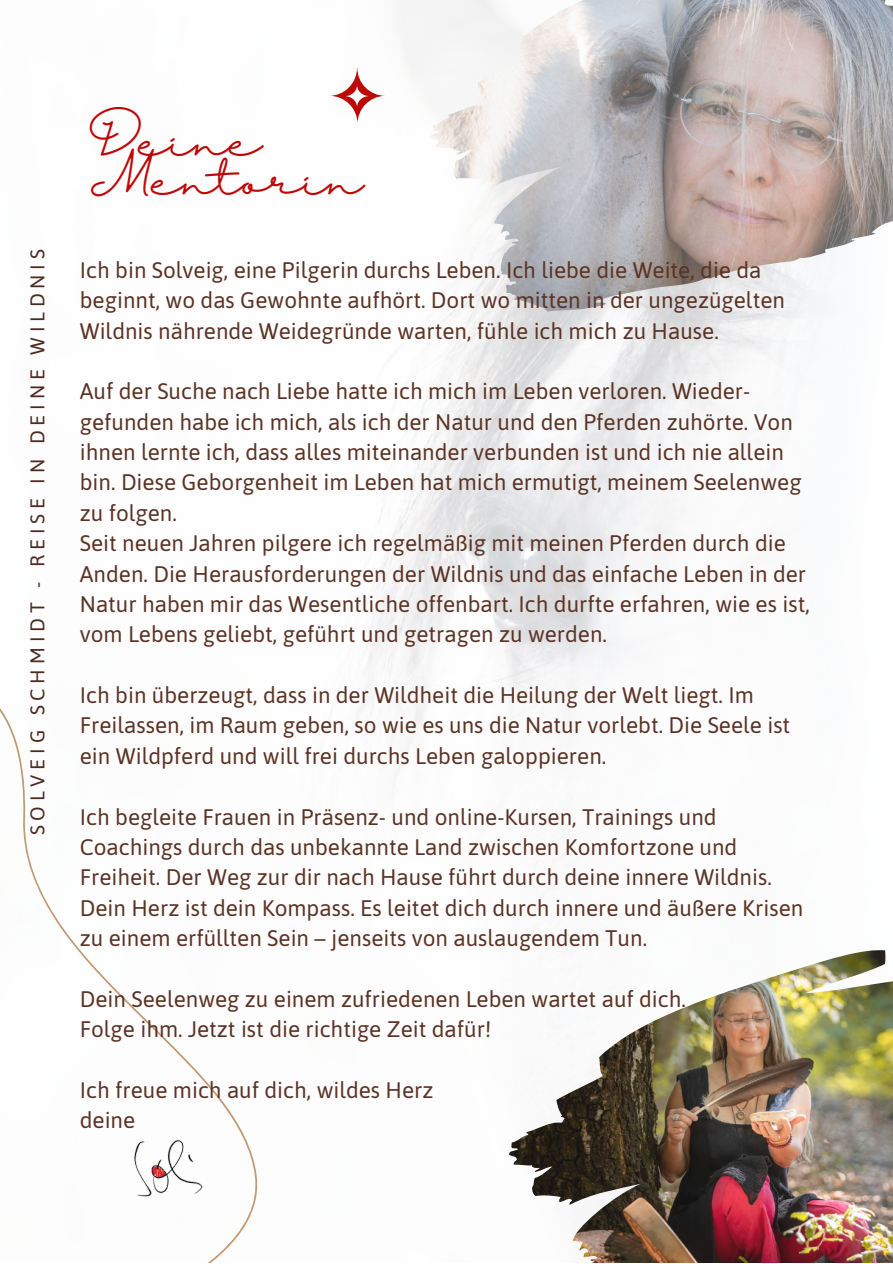
<style>
.page{position:relative;width:893px;height:1264px;background:#fff}
.page>*{position:absolute;margin:0;border:0;box-sizing:border-box;transform-origin:0 0}
.t1{font:40.5px "Halimun";color:#bd0808}
.t2{font:22.5px/30.3px "Asap";color:#5b3325}
.t3{font:19.8px "Asap";letter-spacing:.245em;color:#4c2b21}
</style>
<div class="page">
<img style="left:356px;top:0;width:470px;height:858px">
<svg style="left:0;top:631px;width:385px;height:631px"></svg>
<svg style="left:330px;top:68px;width:55px;height:56px"></svg>
<img style="left:101px;top:1110px;width:126px;height:126px">
<img style="left:430px;top:0;width:462px;height:311px">
<img style="left:509px;top:950px;width:383px;height:312px">
<p class="t3" style="left:26px;top:835px;width:587px;rotate:-90deg">SOLVEIG SCHMIDT - REISE IN DEINE WILDNIS</p>
<p class="t1" style="left:89px;top:118px;width:174px">Deine</p>
<p class="t1" style="left:89px;top:157px;width:276px">Mentorin</p>
<p class="t2" style="left:80px;top:255px;width:706px">Ich bin Solveig, eine Pilgerin durchs Leben. Ich liebe die Weite, die da beginnt, wo das Gewohnte aufhört. Dort wo mitten in der ungezügelten<br>Wildnis nährende Weidegründe warten, fühle ich mich zu Hause.</p>
<p class="t2" style="left:80px;top:376px;width:723px">Auf der Suche nach Liebe hatte ich mich im Leben verloren. Wieder&shy;gefunden habe ich mich, als ich der Natur und den Pferden zuhörte. Von ihnen lernte ich, dass alles miteinander verbunden ist und ich nie allein bin. Diese Geborgenheit im Leben hat mich ermutigt, meinem Seelenweg zu folgen.</p>
<p class="t2" style="left:80px;top:528px;width:731px">Seit neuen Jahren pilgere ich regelmäßig mit meinen Pferden durch die Anden. Die Herausforderungen der Wildnis und das einfache Leben in der Natur haben mir das Wesentliche offenbart. Ich durfte erfahren, wie es ist, vom Lebens geliebt, geführt und getragen zu werden.</p>
<p class="t2" style="left:80px;top:679px;width:712px">Ich bin überzeugt, dass in der Wildheit die Heilung der Welt liegt. Im<br>Freilassen, im Raum geben, so wie es uns die Natur vorlebt. Die Seele ist ein Wildpferd und will frei durchs Leben galoppieren.</p>
<p class="t2" style="left:80px;top:801px;width:725px">Ich begleite Frauen in Präsenz- und online-Kursen, Trainings und Coachings durch das unbekannte Land zwischen Komfortzone und Freiheit. Der Weg zur dir nach Hause führt durch deine innere Wildnis.<br>Dein Herz ist dein Kompass. Es leitet dich durch innere und äußere Krisen zu einem erfüllten Sein – jenseits von auslaugendem Tun.</p>
<p class="t2" style="left:80px;top:983px;width:607px">Dein Seelenweg zu einem zufriedenen Leben wartet auf dich.</p>
<p class="t2" style="left:80px;top:1013px;width:413px">Folge ihm. Jetzt ist die richtige Zeit dafür!</p>
<p class="t2" style="left:80px;top:1074px;width:355px">Ich freue mich auf dich, wildes Herz</p>
<p class="t2" style="left:80px;top:1104px;width:57px">deine</p>
</div>
